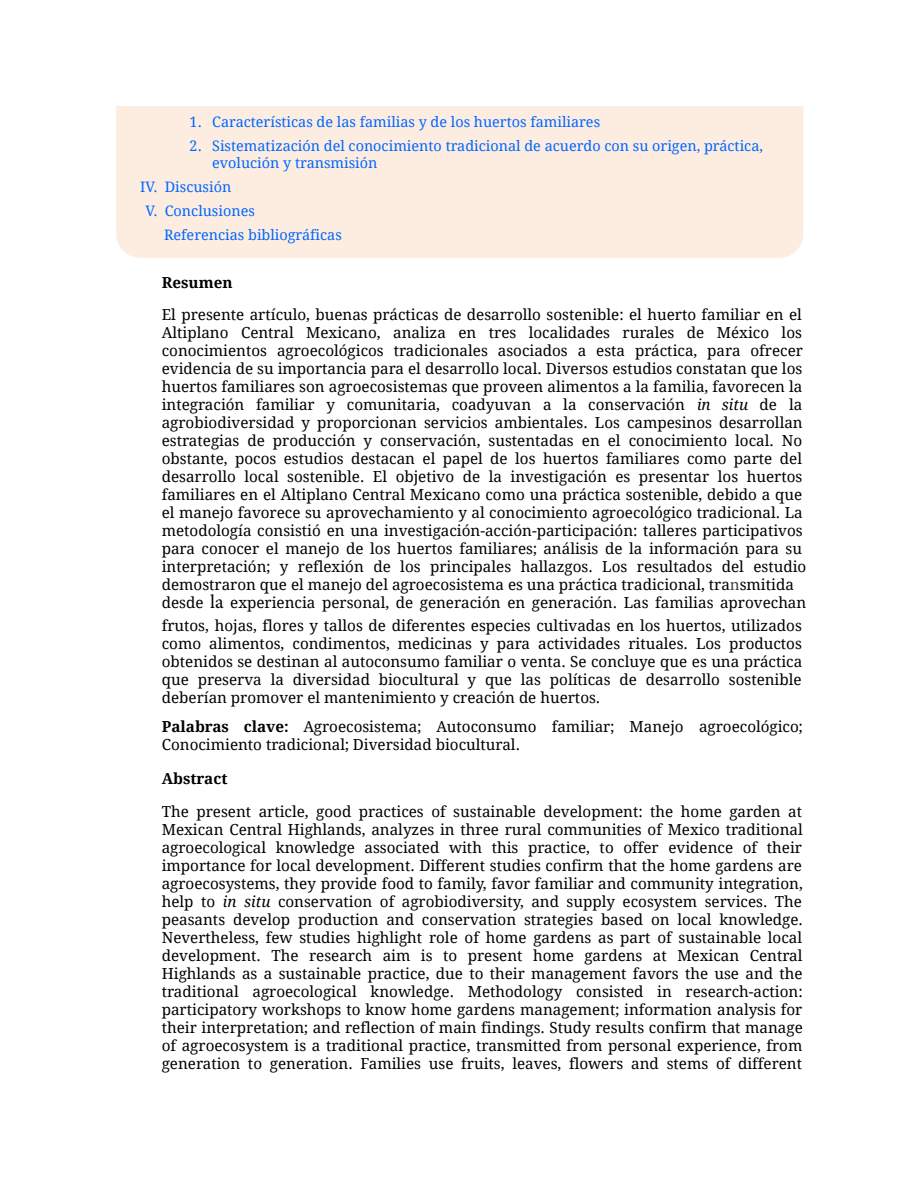
<style>
.page{position:relative;width:918px;height:1188px;background:#fff}
.page>*{position:absolute;margin:0;border:0;box-sizing:border-box;transform-origin:0 0}
.t1{font:15.15px/18px "Droid Serif";color:#000}
.t2{font:700 15.15px "Droid Serif";color:#000}
.t3{font:14.4px/16.8px "Droid Serif";color:#06f}
.s1{font-style:italic}
.s2{font-family:"Minion Pro";font-size:18px;color:#404040}
.s3{font-family:"Minion Pro";font-size:19.5px}
.s4{font-weight:700}
</style>
<div class="page">
<div style="left:116px;top:106px;width:687px;height:152px;background:#fdede1"></div>
<p class="t3" style="left:190px;top:114px;width:412px">1. Características de las familias y de los huertos familiares</p>
<p class="t3" style="left:212px;top:138px;width:552px;text-indent:-23px">2. Sistematización del conocimiento tradicional de acuerdo con su origen, práctica, evolución y transmisión</p>
<p class="t3" style="left:140px;top:178px;width:93px">IV. Discusión</p>
<p class="t3" style="left:145px;top:202px;width:111px">V. Conclusiones</p>
<p class="t3" style="left:164px;top:226px;width:179px">Referencias bibliográficas</p>
<p class="t2" style="left:162px;top:274px;width:72px">Resumen</p>
<p class="t1" style="left:162px;top:306px;width:646px">El presente artículo, buenas prácticas de desarrollo sostenible: el huerto familiar en el Altiplano Central Mexicano, analiza en tres localidades rurales de México los conocimientos agroecológicos tradicionales asociados a esta práctica, para ofrecer evidencia de su importancia para el desarrollo local. Diversos estudios constatan que los huertos familiares son agroecosistemas que proveen alimentos a la familia, favorecen la integración familiar y comunitaria, coadyuvan a la conservación <span class="s1">in situ</span> de la agrobiodiversidad y proporcionan servicios ambientales. Los campesinos desarrollan estrategias de producción y conservación, sustentadas en el conocimiento local. No obstante, pocos estudios destacan el papel de los huertos familiares como parte del desarrollo local sostenible. El objetivo de la investigación es presentar los huertos familiares en el Altiplano Central Mexicano como una práctica sostenible, debido a que el manejo favorece su aprovechamiento y al conocimiento agroecológico tradicional. La metodología consistió en una investigación-acción-participación: talleres participativos para conocer el manejo de los huertos familiares; análisis de la información para su interpretación; y reflexión de los principales hallazgos. Los resultados del estudio demostraron que el manejo del agroecosistema es una práctica tradicional, tra<span class="s2">n</span>smitida desde <span class="s3">la</span> experiencia personal, de generación en generación. Las familias aprovechan</p>
<p class="t1" style="left:162px;top:617px;width:642px;text-align:justify">frutos, hojas, flores y tallos de diferentes especies cultivadas en los huertos, utilizados como alimentos, condimentos, medicinas y para actividades rituales. Los productos obtenidos se destinan al autoconsumo familiar o venta. Se concluye que es una práctica que preserva la diversidad biocultural y que las políticas de desarrollo sostenible deberían promover el mantenimiento y creación de huertos.</p>
<p class="t1" style="left:162px;top:718px;width:642px"><span class="s4">Palabras clave:</span> Agroecosistema; Autoconsumo familiar; Manejo agroecológico;<br>Conocimiento tradicional; Diversidad biocultural.</p>
<p class="t2" style="left:162px;top:770px;width:67px">Abstract</p>
<p class="t1" style="left:162px;top:802px;width:643px;text-align:justify">The present article, good practices of sustainable development: the home garden at Mexican Central Highlands, analyzes in three rural communities of Mexico traditional agroecological knowledge associated with this practice, to offer evidence of their importance for local development. Different studies confirm that the home gardens are agroecosystems, they provide food to family, favor familiar and community integration, help to <span class="s1">in situ</span> conservation of agrobiodiversity, and supply ecosystem services. The peasants develop production and conservation strategies based on local knowledge.<br>Nevertheless, few studies highlight role of home gardens as part of sustainable local development. The research aim is to present home gardens at Mexican Central Highlands as a sustainable practice, due to their management favors the use and the traditional agroecological knowledge. Methodology consisted in research-action: participatory workshops to know home gardens management; information analysis for their interpretation; and reflection of main findings. Study results confirm that manage of agroecosystem is a traditional practice, transmitted from personal experience, from generation to generation. Families use fruits, leaves, flowers and stems of different</p>
</div>
